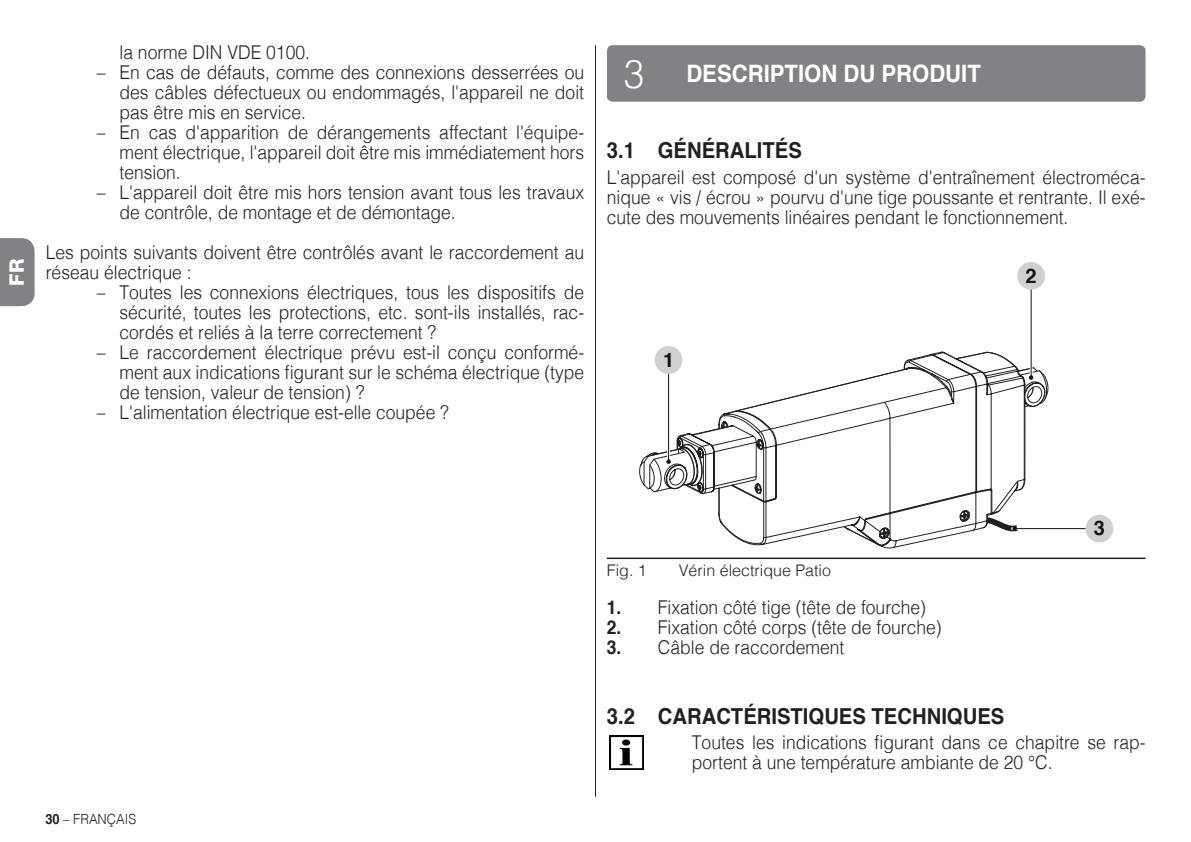
<style>
.page{position:relative;width:1191px;height:842px;background:#fff}
.page>*{position:absolute;margin:0;border:0;box-sizing:border-box;transform-origin:0 0}
.t1{font:700 24px "Helvetica";color:#fff;scale:.92 1}
.t2{font:700 22px "Helvetica";color:#231f20;scale:.92 1}
.t3{font:700 20px "Helvetica";color:#101315}
.t4{font:800 20px "Helvetica Neue LT Std";color:#fff}
.t5{font:300 19px/20px "Helvetica";color:#231f20;text-align:justify;scale:.92 1}
.t6{font:300 16px "Helvetica";color:#231f20}
.t7{font:300 14px "Helvetica";color:#231f20;scale:.92 1}
.s1{font-weight:300;font-size:40px}
.s2{font-weight:700}
</style>
<div class="page">
<hr style="left:595px;top:45px;width:1px;height:752px;background:#231f20">
<hr style="left:607px;top:557px;width:538px;height:2px;background:#231f20">
<div style="left:607px;top:45px;width:538px;height:57px;background:#808285;border-radius:6px"></div>
<svg style="left:639px;top:351px;width:409px;height:195px"></svg>
<hr style="left:667px;top:360px;width:3px;height:104px;background:#fff">
<hr style="left:668px;top:360px;width:1px;height:102px;background:#101315">
<svg style="left:646px;top:452px;width:42px;height:38px"></svg>
<div style="left:654px;top:346px;width:28px;height:28px;background:#cfd1d0;border-radius:50%"></div>
<hr style="left:1029px;top:276px;width:3px;height:104px;background:#fff">
<hr style="left:1030px;top:276px;width:1px;height:102px;background:#101315">
<svg style="left:1023px;top:375px;width:22px;height:33px"></svg>
<div style="left:1017px;top:262px;width:28px;height:28px;background:#cfd1d0;border-radius:50%"></div>
<hr style="left:1012px;top:527px;width:87px;height:3px;background:#fff">
<hr style="left:1014px;top:528px;width:85px;height:1px;background:#101315">
<svg style="left:857px;top:488px;width:167px;height:60px"></svg>
<div style="left:1085px;top:515px;width:28px;height:27px;background:#cfd1d0;border-radius:50%"></div>
<img style="left:609px;top:736px;width:34px;height:34px">
<div style="left:0;top:238px;width:35px;height:68px;background:#808285"></div>
<p class="t4" style="left:5px;top:285px;width:28px;rotate:-90deg">FR</p>
<p class="t5" style="left:119px;top:41px;width:208px">la norme DIN VDE 0100.</p>
<p class="t5" style="left:119px;top:61px;width:506px;text-indent:-23px">– En cas de défauts, comme des connexions desserrées ou des câbles défectueux ou endommagés, l'appareil ne doit pas être mis en service.</p>
<p class="t5" style="left:119px;top:121px;width:506px;text-indent:-23px">– En cas d'apparition de dérangements affectant l'équipe&shy;ment électrique, l'appareil doit être mis immédiatement hors tension.</p>
<p class="t5" style="left:119px;top:181px;width:506px;text-indent:-23px">– L'appareil doit être mis hors tension avant tous les travaux de contrôle, de montage et de démontage.</p>
<p class="t5" style="left:46px;top:241px;width:586px">Les points suivants doivent être contrôlés avant le raccordement au réseau électrique :</p>
<p class="t5" style="left:119px;top:281px;width:506px;text-indent:-23px">– Toutes les connexions électriques, tous les dispositifs de sécurité, toutes les protections, etc. sont-ils installés, rac&shy;cordés et reliés à la terre correctement ?</p>
<p class="t5" style="left:119px;top:341px;width:506px;text-indent:-23px">– Le raccordement électrique prévu est-il conçu conformé&shy;ment aux indications figurant sur le schéma électrique (type de tension, valeur de tension) ?</p>
<p class="t5" style="left:97px;top:401px;width:384px">– L'alimentation électrique est-elle coupée ?</p>
<p class="t1" style="left:624px;top:55px;width:389px"><span class="s1">3</span> DESCRIPTION DU PRODUIT</p>
<p class="t2" style="left:607px;top:133px;width:213px">3.1 GÉNÉRALITÉS</p>
<p class="t5" style="left:607px;top:166px;width:587px">L'appareil est composé d'un système d'entraînement électroméca&shy;nique « vis / écrou » pourvu d'une tige poussante et rentrante. Il exé&shy;cute des mouvements linéaires pendant le fonctionnement.</p>
<p class="t3" style="left:663px;top:344px;width:13px">1</p>
<p class="t3" style="left:1025px;top:260px;width:13px">2</p>
<p class="t7" style="left:45px;top:807px;width:100px"><span class="s2">30</span> – FRANÇAIS</p>
<p class="t6" style="left:607px;top:557px;width:42px">Fig. 1</p>
<p class="t6" style="left:679px;top:557px;width:154px">Vérin électrique Patio</p>
<p class="t5" style="left:607px;top:596px;width:348px"><span class="s2">1.</span> Fixation côté tige (tête de fourche)</p>
<p class="t5" style="left:607px;top:616px;width:365px"><span class="s2">2.</span> Fixation côté corps (tête de fourche)</p>
<p class="t5" style="left:607px;top:636px;width:260px"><span class="s2">3.</span> Câble de raccordement</p>
<p class="t3" style="left:1093px;top:512px;width:13px">3</p>
<p class="t2" style="left:607px;top:699px;width:433px">3.2 CARACTÉRISTIQUES TECHNIQUES</p>
<p class="t5" style="left:692px;top:731px;width:494px">Toutes les indications figurant dans ce chapitre se rap&shy;portent à une température ambiante de 20 °C.</p>
</div>
